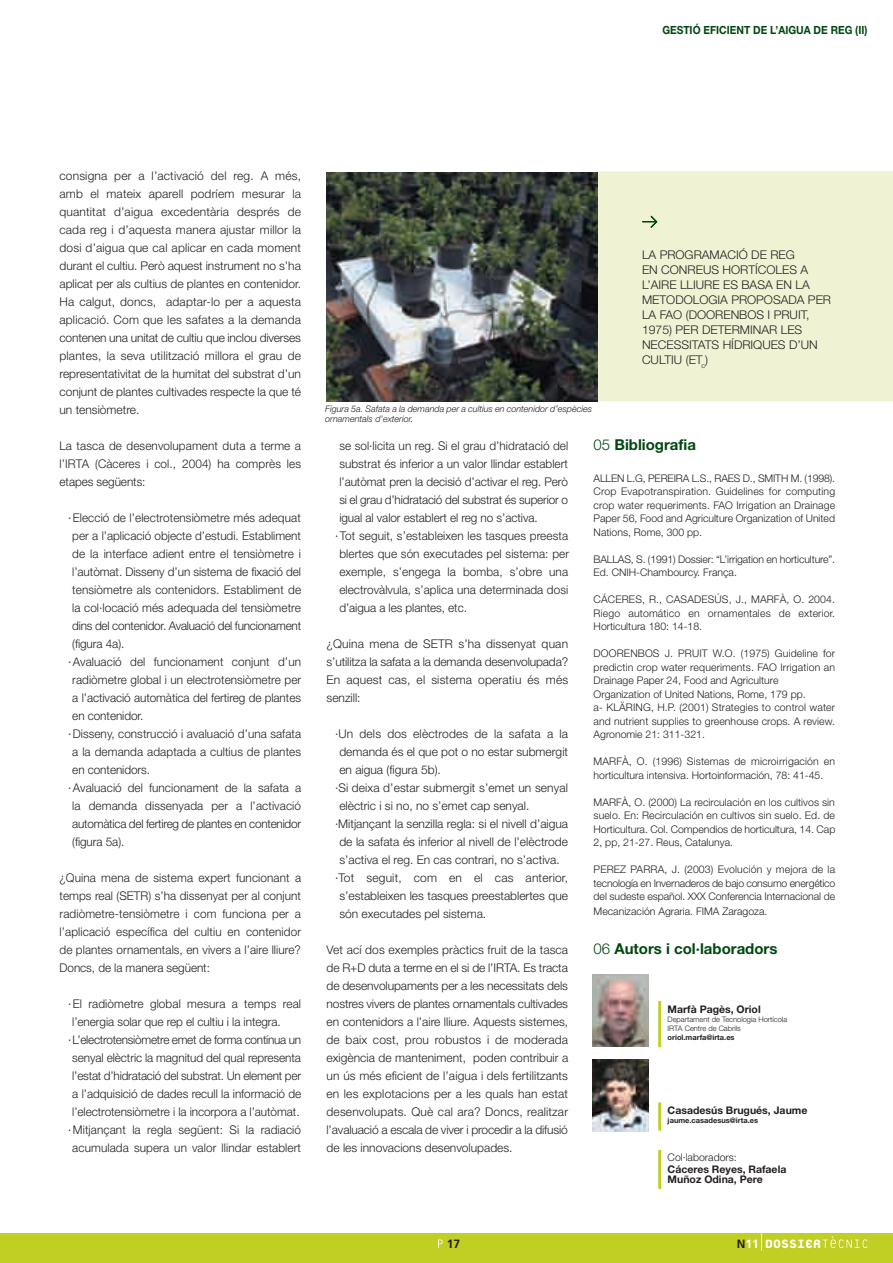
<style>
.page{position:relative;width:893px;height:1263px;background:#fff}
.page>*{position:absolute;margin:0;border:0;box-sizing:border-box;transform-origin:0 0}
.t1{font:800 18px "Platelet";color:#fff;scale:.96 1}
.t2{font:700 15px "Helvetica Neue";color:#004710}
.t3{font:300 12px/18px "Helvetica Neue";color:#231f20;text-align:justify}
.t4{font:700 12px "Frutiger";color:#231f20}
.t5{font:700 11.25px "Helvetica Neue";color:#004710;scale:.91 1}
.t6{font:300 10.5px/13.5px "Helvetica Neue";color:#231f20;text-align:justify}
.t7{font:700 10.5px "Helvetica Neue";color:#231f20}
.t8{font:italic 300 9px/9.8px "Helvetica Neue";color:#231f20}
.t9{font:300 7.5px "Helvetica Neue";color:#231f20}
.t10{font:700 7.5px "Helvetica Neue";color:#231f20}
.s1{font-weight:300}
.s2{font-family:"Frutiger";font-weight:700;font-size:12px;color:#231f20}
.s3{font-family:"Frutiger";font-weight:700;font-size:12px}
</style>
<div class="page">
<div style="left:0;top:1233px;width:893px;height:30px;background:#c1ce23"></div>
<svg style="left:761px;top:1233px;width:1px;height:17px"></svg>
<svg style="left:823px;top:1236px;width:44px;height:12px"></svg>
<svg style="left:438px;top:1239px;width:5px;height:9px"></svg>
<div style="left:597px;top:171px;width:296px;height:230px;background:#f0f3d3"></div>
<svg style="left:642px;top:216px;width:15px;height:12px"></svg>
<img style="left:326px;top:172px;width:272px;height:229px">
<hr style="left:658px;top:1150px;width:3px;height:39px;background:#c1ce23">
<hr style="left:658px;top:1001px;width:3px;height:46px;background:#c1ce23">
<img style="left:592px;top:974px;width:56px;height:72px">
<hr style="left:658px;top:1102px;width:3px;height:29px;background:#c1ce23">
<img style="left:592px;top:1059px;width:56px;height:72px">
<p class="t5" style="left:662px;top:23px;width:227px">GESTIÓ EFICIENT DE L’AIGUA DE REG (II)</p>
<p class="t3" style="left:60px;top:166px;width:243px">consigna per a l’activació del reg. A més, amb el mateix aparell podríem mesurar la quantitat d’aigua excedentària després de cada reg i d’aquesta manera ajustar millor la dosi d’aigua que cal aplicar en cada moment durant el cultiu. Però aquest instrument no s’ha aplicat per als cultius de plantes en contenidor.<br>Ha calgut, doncs, adaptar-lo per a aquesta aplicació. Com que les safates a la demanda contenen una unitat de cultiu que inclou diverses plantes, la seva utilització millora el grau de representativitat de la humitat del substrat d’un conjunt de plantes cultivades respecte la que té un tensiòmetre.</p>
<p class="t3" style="left:60px;top:436px;width:243px">La tasca de desenvolupament duta a terme a l’IRTA (Càceres i col., 2004) ha comprès les etapes següents:</p>
<p class="t3" style="left:72px;top:508px;width:230px;text-indent:-4px">· Elecció de l’electrotensiòmetre més adequat per a l’aplicació objecte d’estudi. Establiment de la interface adient entre el tensiòmetre i l’autòmat. Disseny d’un sistema de fixació del tensiòmetre als contenidors. Establiment de la col·locació més adequada del tensiòmetre dins del contenidor. Avaluació del funcionament (figura 4a).</p>
<p class="t3" style="left:72px;top:652px;width:230px;text-indent:-4px">· Avaluació del funcionament conjunt d’un radiòmetre global i un electrotensiòmetre per a l’activació automàtica del fertireg de plantes en contenidor.</p>
<p class="t3" style="left:72px;top:724px;width:230px;text-indent:-4px">· Disseny, construcció i avaluació d’una safata a la demanda adaptada a cultius de plantes en contenidors.</p>
<p class="t3" style="left:72px;top:778px;width:230px;text-indent:-4px">· Avaluació del funcionament de la safata a la demanda dissenyada per a l’activació automàtica del fertireg de plantes en contenidor (figura 5a).</p>
<p class="t3" style="left:60px;top:868px;width:243px">¿Quina mena de sistema expert funcionant a temps real (SETR) s’ha dissenyat per al conjunt radiòmetre-tensiòmetre i com funciona per a l’aplicació específica del cultiu en contenidor de plantes ornamentals, en vivers a l’aire lliure?<br>Doncs, de la manera següent:</p>
<p class="t3" style="left:72px;top:994px;width:230px;text-indent:-4px">· El radiòmetre global mesura a temps real l’energia solar que rep el cultiu i la integra.</p>
<p class="t3" style="left:68px;top:1030px;width:235px;text-align:center">· L’electrotensiòmetre emet de forma contínua un senyal elèctric la magnitud del qual representa l’estat d’hidratació del substrat. Un element per a l’adquisició de dades recull la informació de l’electrotensiòmetre i la incorpora a l’autòmat.</p>
<p class="t3" style="left:68px;top:1120px;width:235px;text-align:center">· Mitjançant la regla següent: Si la radiació acumulada supera un valor llindar establert</p>
<p class="t8" style="left:325px;top:404px;width:268px">Figura 5a. Safata a la demanda per a cultius en contenidor d’espècies ornamentals d’exterior.</p>
<p class="t3" style="left:642px;top:247px;width:191px;line-height:15px;text-align:left">LA PROGRAMACIÓ DE REG<br>EN CONREUS HORTÍCOLES A<br>L’AIRE LLIURE ES BASA EN LA<br>METODOLOGIA PROPOSADA PER<br>LA FAO (DOORENBOS I PRUIT,<br>1975) PER DETERMINAR LES<br>NECESSITATS HÍDRIQUES D’UN<br>CULTIU (ET<sub>c</sub>)</p>
<p class="t3" style="left:339px;top:436px;width:230px">se sol·licita un reg. Si el grau d’hidratació del substrat és inferior a un valor llindar establert l’autòmat pren la decisió d’activar el reg. Però si el grau d’hidratació del substrat és superior o igual al valor establert el reg no s’activa.</p>
<p class="t3" style="left:339px;top:526px;width:231px;text-indent:-4px">· Tot seguit, s’estableixen les tasques preesta blertes que són executades pel sistema: per exemple, s’engega la bomba, s’obre una electrovàlvula, s’aplica una determinada dosi d’aigua a les plantes, etc.</p>
<p class="t3" style="left:327px;top:634px;width:243px">¿Quina mena de SETR s’ha dissenyat quan s’utilitza la safata a la demanda desenvolupada?<br>En aquest cas, el sistema operatiu és més senzill:</p>
<p class="t3" style="left:339px;top:724px;width:230px;text-indent:-4px">·Un dels dos elèctrodes de la safata a la demanda és el que pot o no estar submergit en aigua (figura 5b).</p>
<p class="t3" style="left:339px;top:778px;width:230px;text-indent:-4px">·Si deixa d’estar submergit s’emet un senyal elèctric i si no, no s’emet cap senyal.</p>
<p class="t3" style="left:335px;top:814px;width:235px;text-align:center">·Mitjançant la senzilla regla: si el nivell d’aigua de la safata és inferior al nivell de l’elèctrode s’activa el reg. En cas contrari, no s’activa.</p>
<p class="t3" style="left:339px;top:868px;width:230px;text-indent:-4px">·Tot seguit, com en el cas anterior, s’estableixen les tasques preestablertes que són executades pel sistema.</p>
<p class="t3" style="left:327px;top:940px;width:243px">Vet ací dos exemples pràctics fruit de la tasca de R+D duta a terme en el si de l’IRTA. Es tracta de desenvolupaments per a les necessitats dels nostres vivers de plantes ornamentals cultivades en contenidors a l’aire lliure. Aquests sistemes, de baix cost, prou robustos i de moderada exigència de manteniment, poden contribuir a un ús més eficient de l’aigua i dels fertilitzants en les explotacions per a les quals han estat desenvolupats. Què cal ara? Doncs, realitzar l’avaluació a escala de viver i procedir a la difusió de les innovacions desenvolupades.</p>
<p class="t4" style="left:447px;top:1236px;width:15px">17</p>
<p class="t2" style="left:594px;top:435px;width:104px"><span class="s1">05</span> Bibliografia</p>
<p class="t6" style="left:594px;top:471px;width:243px">ALLEN L.G, PEREIRA L.S., RAES D., SMITH M. (1998).<br>Crop Evapotranspiration. Guidelines for computing crop water requeriments. FAO Irrigation an Drainage Paper 56, Food and Agriculture Organization of United Nations, Rome, 300 pp.</p>
<p class="t6" style="left:594px;top:552px;width:243px">BALLAS, S. (1991) Dossier: “L’irrigation en horticulture”.<br>Ed. CNIH-Chambourcy. França.</p>
<p class="t6" style="left:594px;top:592px;width:243px">CÁCERES, R., CASADESÚS, J., MARFÀ, O. 2004.<br>Riego automático en ornamentales de exterior.<br>Horticultura 180: 14-18.</p>
<p class="t6" style="left:594px;top:646px;width:243px">DOORENBOS J. PRUIT W.O. (1975) Guideline for predictin crop water requeriments. FAO Irrigation an Drainage Paper 24, Food and Agriculture</p>
<p class="t6" style="left:594px;top:687px;width:214px">Organization of United Nations, Rome, 179 pp.</p>
<p class="t6" style="left:594px;top:700px;width:243px">a- KLÄRING, H.P. (2001) Strategies to control water and nutrient supplies to greenhouse crops. A review.<br>Agronomie 21: 311-321.</p>
<p class="t6" style="left:594px;top:754px;width:243px">MARFÀ, O. (1996) Sistemas de microirrigación en horticultura intensiva. Hortoinformación, 78: 41-45.</p>
<p class="t6" style="left:594px;top:795px;width:243px">MARFÀ, O. (2000) La recirculación en los cultivos sin suelo. En: Recirculación en cultivos sin suelo. Ed. de Horticultura. Col. Compendios de horticultura, 14. Cap 2, pp, 21-27. Reus, Catalunya.</p>
<p class="t6" style="left:594px;top:862px;width:243px">PEREZ PARRA, J. (2003) Evolución y mejora de la tecnología en Invernaderos de bajo consumo energético del sudeste español. XXX Conferencia Internacional de</p>
<p class="t6" style="left:594px;top:904px;width:175px">Mecanización Agraria. FIMA Zaragoza.</p>
<p class="t2" style="left:594px;top:939px;width:185px"><span class="s1">06</span> Autors i col·laboradors</p>
<p class="t7" style="left:668px;top:1003px;width:95px">Marfà Pagès, Oriol</p>
<p class="t9" style="left:668px;top:1015px;width:121px">Departament de Tecnologia Hortícola</p>
<p class="t9" style="left:668px;top:1024px;width:75px">IRTA Centre de Cabrils</p>
<p class="t10" style="left:668px;top:1033px;width:69px">oriol.marfa@irta.es</p>
<p class="t7" style="left:668px;top:1104px;width:141px">Casadesús Brugués, Jaume</p>
<p class="t10" style="left:668px;top:1116px;width:92px">jaume.casadesus@irta.es</p>
<p class="t6" style="left:668px;top:1150px;width:71px">Col·laboradors:</p>
<p class="t7" style="left:668px;top:1163px;width:120px">Cáceres Reyes, Rafaela</p>
<p class="t7" style="left:668px;top:1173px;width:97px">Muñoz Odina, Pere</p>
<h1 class="t1" style="left:737px;top:1235px;width:89px"><span class="s2">N</span><span class="s3">11</span> DOSSIER</h1>
</div>
